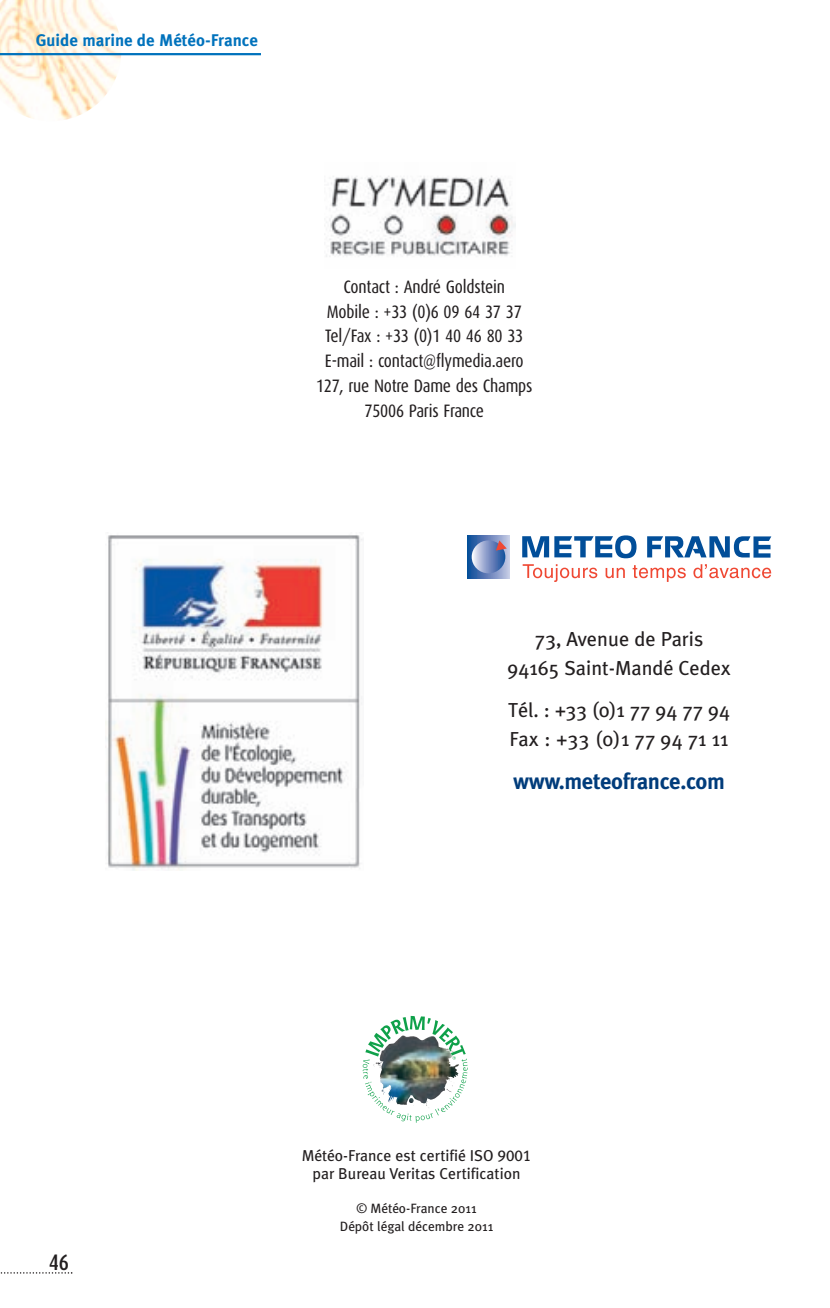
<style>
.page{position:relative;width:830px;height:1308px;background:#fff}
.page>*{position:absolute;margin:0;border:0;box-sizing:border-box;transform-origin:0 0}
.t1{font:700 22.5px "Meta Plus";letter-spacing:-.015em;color:#013c7b}
.t2{font:500 22.5px "Dax Condensed";color:#231f20}
.t3{font:20.25px/29.2px "Meta Plus";color:#231f20;text-align:center}
.t4{font:18px/24.8px "Dax Condensed";letter-spacing:-.015em;color:#231f20;text-align:center}
.t5{font:700 16.88px "Meta Plus";color:#0072bc}
.t6{font:15.75px/18px "Meta Plus";color:#231f20;text-align:center}
.t7{font:13.5px/18px "Meta Plus";color:#231f20;text-align:center}
.s1{font-family:"Meta Plus Book Caps"}
</style>
<div class="page">
<img style="left:324px;top:176px;width:191px;height:81px">
<img style="left:105px;top:535px;width:258px;height:335px">
<svg style="left:522px;top:564px;width:75px;height:18px"></svg>
<svg style="left:605px;top:567px;width:19px;height:11px"></svg>
<svg style="left:632px;top:565px;width:53px;height:17px"></svg>
<svg style="left:693px;top:564px;width:77px;height:14px"></svg>
<svg style="left:522px;top:535px;width:114px;height:23px"></svg>
<svg style="left:647px;top:536px;width:124px;height:21px"></svg>
<svg style="left:467px;top:536px;width:42px;height:42px"></svg>
<svg style="left:471px;top:540px;width:34px;height:33px"></svg>
<svg style="left:495px;top:540px;width:11px;height:10px"></svg>
<img style="left:362px;top:1016px;width:105px;height:106px">
<svg style="left:0;top:1272px;width:72px;height:1px"></svg>
<img style="left:0;top:0;width:121px;height:120px">
<hr style="left:0;top:53px;width:261px;height:2px;background:#0072bc">
<p class="t5" style="left:36px;top:31px;width:223px">Guide marine de Météo-France</p>
<p class="t4" style="left:316px;top:274px;width:218px">Contact : André Goldstein<br>Mobile : +33 (0)6 09 64 37 37<br>Tel/Fax : +33 (0)1 40 46 80 33<br>E-mail : contact@flymedia.aero<br>127, rue Notre Dame des Champs<br>75006 Paris France</p>
<p class="t3" style="left:507px;top:624px;width:224px">73, Avenue de Paris<br>94165 Saint-Mandé Cedex</p>
<p class="t3" style="left:508px;top:695px;width:223px;text-align:left">Tél. : +33 (0)1 77 94 77 94<br>Fax : +33 (0)1 77 94 71 11</p>
<p class="t1" style="left:513px;top:767px;width:213px">www.meteofrance.com</p>
<p class="t2" style="left:49px;top:1250px;width:22px">46</p>
<p class="t6" style="left:301px;top:1146px;width:231px">Météo-France est certifié ISO <span class="s1">9001 </span>par Bureau Veritas Certification</p>
<p class="t7" style="left:339px;top:1199px;width:155px">© Météo-France 2011<br>Dépôt légal décembre 2011</p>
</div>
